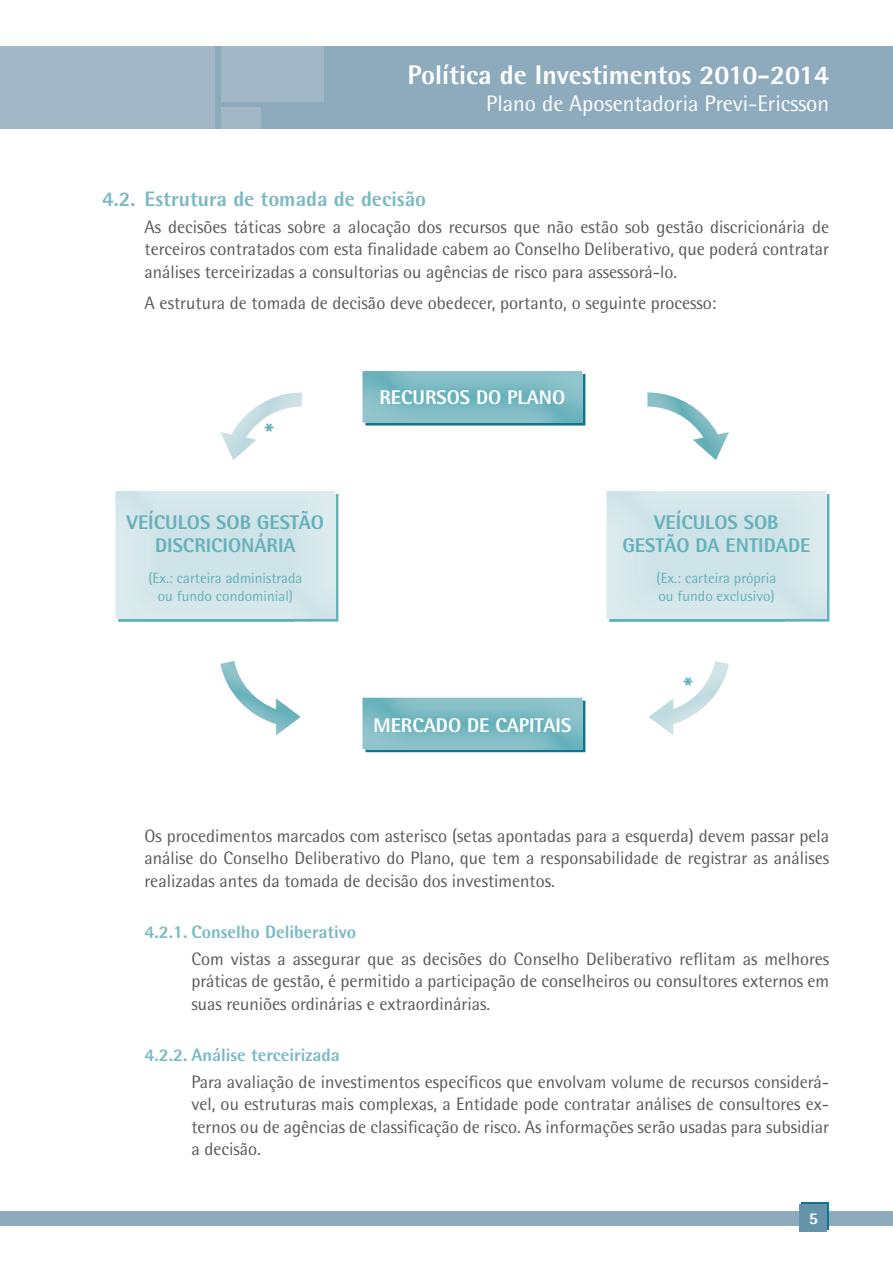
<style>
.page{position:relative;width:893px;height:1263px;background:#fff}
.page>*{position:absolute;margin:0;border:0;box-sizing:border-box;transform-origin:0 0}
.t1{font:800 28.05px "Rotis Semi Sans Std";color:#64b1ba}
.t2{font:800 27px "Rotis Semi Sans Std";color:#fff}
.t3{font:22.5px "Rotis Semi Sans Std";color:#fff}
.t4{font:800 21px "Rotis Semi Sans Std";color:#7bbac3}
.t5{font:800 19.8px/23.7px "Rotis Semi Sans Std";color:#64b1ba;text-align:center}
.t6{font:800 19.8px "Rotis Semi Sans Std";color:#fff}
.t7{font:18px/22.5px "Rotis Semi Sans Std";color:#57585a;text-align:justify}
.t8{font:800 18px "Rotis Semi Sans Std";color:#7bbac3}
.t9{font:800 16.5px "Rotis Semi Sans Std";color:#fff}
.t10{font:14.85px/17.9px "Rotis Semi Sans Std";color:#64b1ba}
</style>
<div class="page">
<div style="left:0;top:46px;width:893px;height:83px;background:#8dabbd"></div>
<div style="left:0;top:1211px;width:893px;height:15px;background:#8dabbd"></div>
<div style="left:0;top:46px;width:215px;height:83px;background:#a2b8c7"></div>
<div style="left:221px;top:46px;width:102px;height:55px;background:#a2b8c7"></div>
<div style="left:221px;top:108px;width:40px;height:21px;background:#a2b8c7"></div>
<div style="left:801px;top:1202px;width:28px;height:28px;background:#127590"></div>
<div style="left:799px;top:1204px;width:28px;height:28px;background:#6594a9"></div>
<img style="left:786px;top:494px;width:43px;height:128px">
<img style="left:609px;top:619px;width:177px;height:3px">
<img style="left:606px;top:491px;width:220px;height:128px">
<img style="left:609px;top:494px;width:217px;height:125px">
<img style="left:295px;top:494px;width:43px;height:128px">
<img style="left:118px;top:619px;width:177px;height:3px">
<img style="left:115px;top:491px;width:220px;height:128px">
<img style="left:118px;top:494px;width:217px;height:125px">
<img style="left:365px;top:374px;width:220px;height:52px">
<img style="left:362px;top:371px;width:220px;height:51px">
<img style="left:365px;top:374px;width:217px;height:48px">
<img style="left:365px;top:701px;width:220px;height:51px">
<img style="left:362px;top:698px;width:220px;height:51px">
<img style="left:365px;top:701px;width:217px;height:48px">
<img style="left:220px;top:392px;width:82px;height:68px">
<img style="left:647px;top:392px;width:82px;height:68px">
<img style="left:220px;top:661px;width:81px;height:74px">
<img style="left:649px;top:661px;width:80px;height:74px">
<h2 class="t2" style="left:408px;top:58px;width:423px">Política de Investimentos 2010-2014</h2>
<p class="t3" style="left:486px;top:90px;width:345px">Plano de Aposentadoria Previ-Ericsson</p>
<p class="t4" style="left:102px;top:185px;width:326px">4.2. Estrutura de tomada de decisão</p>
<p class="t7" style="left:145px;top:215px;width:686px">As decisões táticas sobre a alocação dos recursos que não estão sob gestão discricionária de terceiros contratados com esta finalidade cabem ao Conselho Deliberativo, que poderá contratar análises terceirizadas a consultorias ou agências de risco para assessorá-lo.</p>
<p class="t7" style="left:145px;top:291px;width:573px">A estrutura de tomada de decisão deve obedecer, portanto, o seguinte processo:</p>
<h1 class="t1" style="left:265px;top:416px;width:10px">*</h1>
<p class="t5" style="left:127px;top:510px;width:199px">VEÍCULOS SOB GESTÃO<br>DISCRICIONÁRIA</p>
<p class="t10" style="left:148px;top:569px;width:155px;text-align:center">(Ex.: carteira administrada ou fundo condominial)</p>
<p class="t6" style="left:380px;top:384px;width:187px">RECURSOS DO PLANO</p>
<p class="t6" style="left:373px;top:712px;width:199px">MERCADO DE CAPITAIS</p>
<p class="t5" style="left:622px;top:510px;width:189px">VEÍCULOS SOB<br>GESTÃO DA ENTIDADE</p>
<p class="t10" style="left:657px;top:569px;width:121px">(Ex.: carteira própria ou fundo exclusivo)</p>
<h1 class="t1" style="left:684px;top:669px;width:10px">*</h1>
<p class="t7" style="left:145px;top:824px;width:686px">Os procedimentos marcados com asterisco (setas apontadas para a esquerda) devem passar pela análise do Conselho Deliberativo do Plano, que tem a responsabilidade de registrar as análises realizadas antes da tomada de decisão dos investimentos.</p>
<p class="t8" style="left:145px;top:920px;width:213px">4.2.1. Conselho Deliberativo</p>
<p class="t7" style="left:191px;top:947px;width:639px">Com vistas a assegurar que as decisões do Conselho Deliberativo reflitam as melhores práticas de gestão, é permitido a participação de conselheiros ou consultores externos em suas reuniões ordinárias e extraordinárias.</p>
<p class="t8" style="left:145px;top:1043px;width:197px">4.2.2. Análise terceirizada</p>
<p class="t7" style="left:191px;top:1070px;width:639px">Para avaliação de investimentos específicos que envolvam volume de recursos considerá&shy;vel, ou estruturas mais complexas, a Entidade pode contratar análises de consultores ex&shy;ternos ou de agências de classificação de risco. As informações serão usadas para subsidiar a decisão.</p>
<p class="t9" style="left:809px;top:1208px;width:11px">5</p>
</div>
